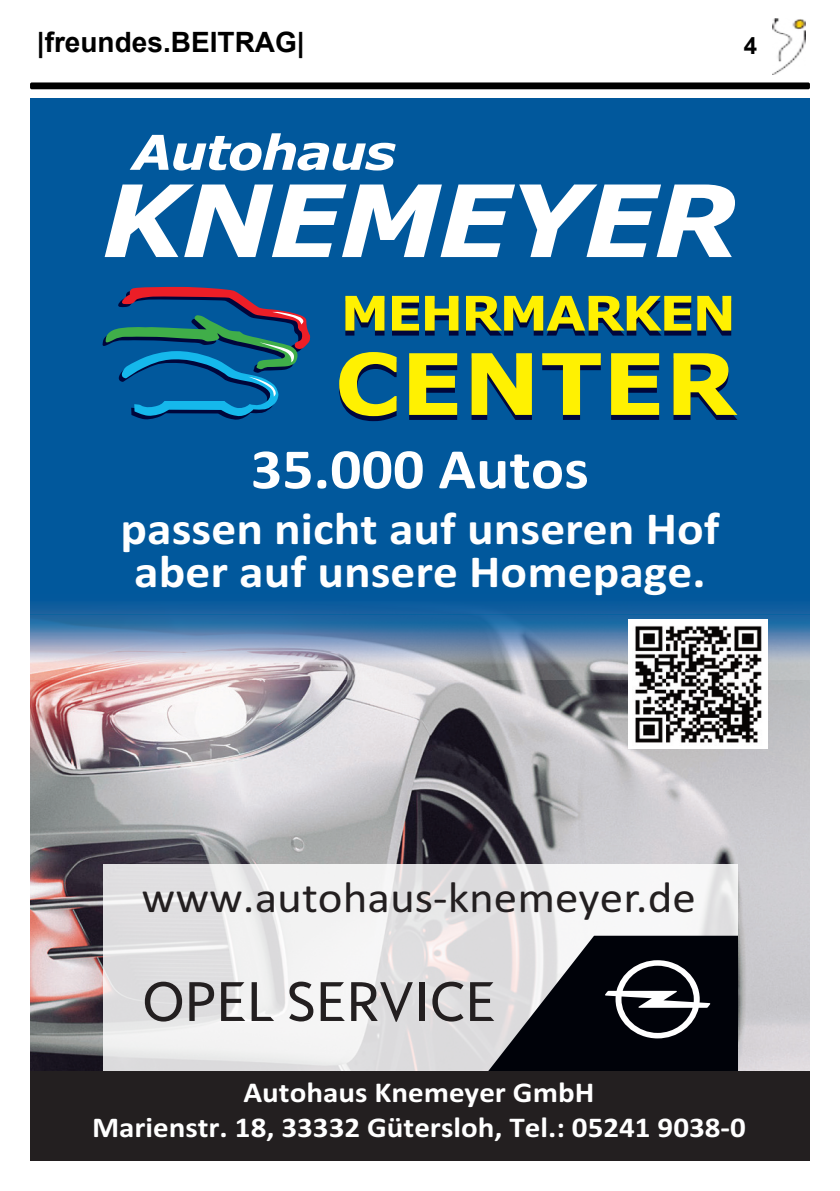
<style>
.page{position:relative;width:840px;height:1191px;background:#fff}
.page>*{position:absolute;margin:0;border:0;box-sizing:border-box;transform-origin:0 0}
.t1{font:condensed 58.4px "Opel Sans";color:#231f20;scale:1.08 1}
.t2{font:700 57.6px "Calibri";color:#fff;scale:1.08 1}
.t3{font:700 46.2px/43.8px "Calibri";color:#fff;scale:1.08 1}
.t4{font:43.8px "Calibri";color:#231f20;scale:1.08 1}
.t5{font:700 28.8px/34.6px "Calibri";color:#fff;text-align:center;scale:1.08 1}
.t6{font:700 28px "Arial";color:#000}
.t7{font:700 24px "Arial";color:#000}
.s1{font-style:italic}
</style>
<div class="page">
<img style="left:772px;top:18px;width:33px;height:56px">
<div style="left:30px;top:82px;width:779px;height:7px;background:#000;border-radius:2px"></div>
<div style="left:30px;top:98px;width:779px;height:1062px;background:#01589c"></div>
<img style="left:30px;top:679px;width:779px;height:392px">
<svg style="left:102px;top:864px;width:635px;height:207px;background:#e8e7e8"></svg>
<svg style="left:486px;top:935px;width:251px;height:136px;background:#434449"></svg>
<svg style="left:30px;top:604px;width:779px;height:75px;background:#7090b3"></svg>
<svg style="left:105px;top:184px;width:629px;height:73px"></svg>
<svg style="left:130px;top:133px;width:265px;height:38px"></svg>
<svg style="left:339px;top:352px;width:398px;height:69px"></svg>
<svg style="left:345px;top:296px;width:385px;height:39px"></svg>
<svg style="left:102px;top:287px;width:208px;height:133px"></svg>
<div style="left:30px;top:1071px;width:779px;height:89px;background:#231f20"></div>
<div style="left:628px;top:619px;width:139px;height:129px;background:#fff"></div>
<img style="left:635px;top:626px;width:127px;height:117px">
<p class="t6" style="left:37px;top:31px;width:269px"><span class="s1">|</span>freundes.BEITRAG|</p>
<p class="t7" style="left:743px;top:37px;width:15px">4</p>
<h2 class="t2" style="left:250px;top:434px;width:314px">35.000 Autos</h2>
<h3 class="t3" style="left:120px;top:506px;width:556px">passen nicht auf unseren Hof aber auf unsere Homepage.</h3>
<h3 class="t4" style="left:141px;top:871px;width:514px">www.autohaus-knemeyer.de</h3>
<h1 class="t1" style="left:142px;top:966px;width:329px">OPEL SERVICE</h1>
<p class="t5" style="left:92px;top:1075px;width:606px">Autohaus Knemeyer GmbH<br>Marienstr. 18, 33332 Gütersloh, Tel.: 05241 9038-0</p>
</div>
